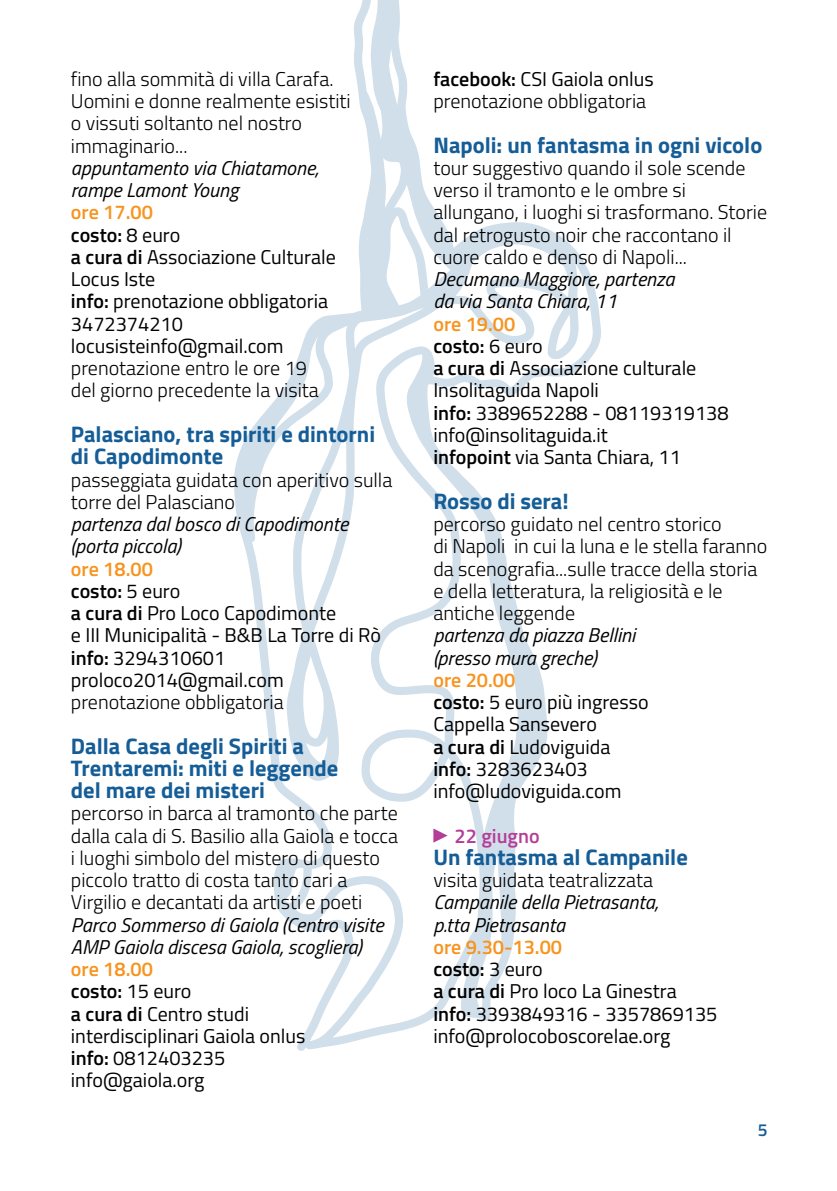
<style>
.page{position:relative;width:837px;height:1191px;background:#fff}
.page>*{position:absolute;margin:0;border:0;box-sizing:border-box;transform-origin:0 0}
.t1{font:700 22.5px/22.2px "Titillium";color:#155d97}
.t2{font:300 20px/22.2px "Titillium";color:#000}
.t3{font:20px/22.2px "Titillium";color:#000}
.t4{font:italic 20px/22.2px "Titillium";color:#000}
.t5{font:600 20px "Titillium";color:#b43e97}
.t6{font:600 17.5px "Titillium";color:#155d97}
.s1{font-weight:600;color:#f7941e}
.s2{font-weight:600}
.s3{font-weight:400}
</style>
<div class="page">
<svg style="left:578px;top:253px;width:23px;height:117px"></svg>
<svg style="left:236px;top:0;width:342px;height:1049px"></svg>
<p class="t2" style="left:71px;top:67px;width:281px">fino alla sommità di villa Carafa.<br>Uomini e donne realmente esistiti o vissuti soltanto nel nostro immaginario...</p>
<p class="t4" style="left:71px;top:156px;width:249px">appuntamento via Chiatamone, rampe Lamont Young</p>
<p class="t3" style="left:71px;top:200px;width:266px"><span class="s1">ore 17.00<br></span><span class="s2">costo:</span> 8 euro<br><span class="s2">a cura di</span> Associazione Culturale<br>Locus Iste<br><span class="s2">info:</span> prenotazione obbligatoria<br>3472374210 locusisteinfo@gmail.com</p>
<p class="t2" style="left:71px;top:356px;width:249px">prenotazione entro le ore 19 del giorno precedente la visita</p>
<p class="t1" style="left:71px;top:422px;width:306px">Palasciano, tra spiriti e dintorni di Capodimonte</p>
<p class="t2" style="left:71px;top:467px;width:323px">passeggiata guidata con aperitivo sulla torre del Palasciano</p>
<p class="t4" style="left:71px;top:512px;width:279px">partenza dal bosco di Capodimonte (porta piccola)</p>
<p class="t3" style="left:71px;top:556px;width:311px"><span class="s1">ore 18.00<br></span><span class="s2">costo:</span> 5 euro<br><span class="s2">a cura di</span> Pro Loco Capodimonte<br>e III Municipalità - B&amp;B La Torre di Rò <span class="s2">info:</span> 3294310601 proloco2014@gmail.com</p>
<p class="t2" style="left:71px;top:690px;width:214px">prenotazione obbligatoria</p>
<p class="t1" style="left:71px;top:733px;width:269px">Dalla Casa degli Spiriti a<br>Trentaremi: miti e leggende del mare dei misteri</p>
<p class="t2" style="left:71px;top:801px;width:328px">percorso in barca al tramonto che parte dalla cala di S. Basilio alla Gaiola e tocca i luoghi simbolo del mistero di questo piccolo tratto di costa tanto cari a Virgilio e decantati da artisti e poeti</p>
<p class="t4" style="left:71px;top:912px;width:314px">Parco Sommerso di Gaiola (Centro visite<br>AMP Gaiola discesa Gaiola, scogliera)</p>
<p class="t3" style="left:71px;top:957px;width:236px"><span class="s1">ore 18.00<br></span><span class="s2">costo:</span> 15 euro<br><span class="s2">a cura di</span> Centro studi interdisciplinari Gaiola onlus <span class="s2">info:</span> 0812403235 info@gaiola.org</p>
<p class="t2" style="left:433px;top:67px;width:222px"><span class="s2">facebook:</span> <span class="s3">CSI Gaiola onlus </span>prenotazione obbligatoria</p>
<p class="t1" style="left:433px;top:132px;width:330px">Napoli: un fantasma in ogni vicolo</p>
<p class="t2" style="left:433px;top:156px;width:335px">tour suggestivo quando il sole scende verso il tramonto e le ombre si allungano, i luoghi si trasformano. Storie dal retrogusto noir che raccontano il cuore caldo e denso di Napoli...</p>
<p class="t4" style="left:433px;top:267px;width:242px">Decumano Maggiore, partenza da via Santa Chiara, 11</p>
<p class="t3" style="left:433px;top:311px;width:297px"><span class="s1">ore 19.00<br></span><span class="s2">costo:</span> 6 euro<br><span class="s2">a cura di</span> Associazione culturale<br>Insolitaguida Napoli<br><span class="s2">info:</span> 3389652288 - 08119319138 info@insolitaguida.it<br><span class="s2">infopoint</span> via Santa Chiara, 11</p>
<p class="t1" style="left:433px;top:488px;width:137px">Rosso di sera!</p>
<p class="t2" style="left:433px;top:512px;width:335px">percorso guidato nel centro storico<br>di Napoli in cui la luna e le stella faranno da scenografia...sulle tracce della storia e della letteratura, la religiosità e le antiche leggende</p>
<p class="t4" style="left:433px;top:623px;width:203px">partenza da piazza Bellini (presso mura greche)</p>
<p class="t3" style="left:433px;top:667px;width:216px"><span class="s1">ore 20.00<br></span><span class="s2">costo:</span> 5 euro più ingresso<br>Cappella Sansevero<br><span class="s2">a cura di</span> Ludoviguida <span class="s2">info:</span> 3283623403 info@ludoviguida.com</p>
<p class="t5" style="left:454px;top:820px;width:87px">22 giugno</p>
<p class="t1" style="left:433px;top:844px;width:256px">Un fantasma al Campanile</p>
<p class="t2" style="left:433px;top:868px;width:221px">visita guidata teatralizzata</p>
<p class="t4" style="left:433px;top:890px;width:226px">Campanile della Pietrasanta, p.tta Pietrasanta</p>
<p class="t3" style="left:433px;top:934px;width:285px"><span class="s1">ore 9.30-13.00<br></span><span class="s2">costo:</span> 3 euro<br><span class="s2">a cura di</span> Pro loco La Ginestra <span class="s2">info:</span> 3393849316 - 3357869135 info@prolocoboscorelae.org</p>
<p class="t6" style="left:757px;top:1116px;width:11px">5</p>
</div>
